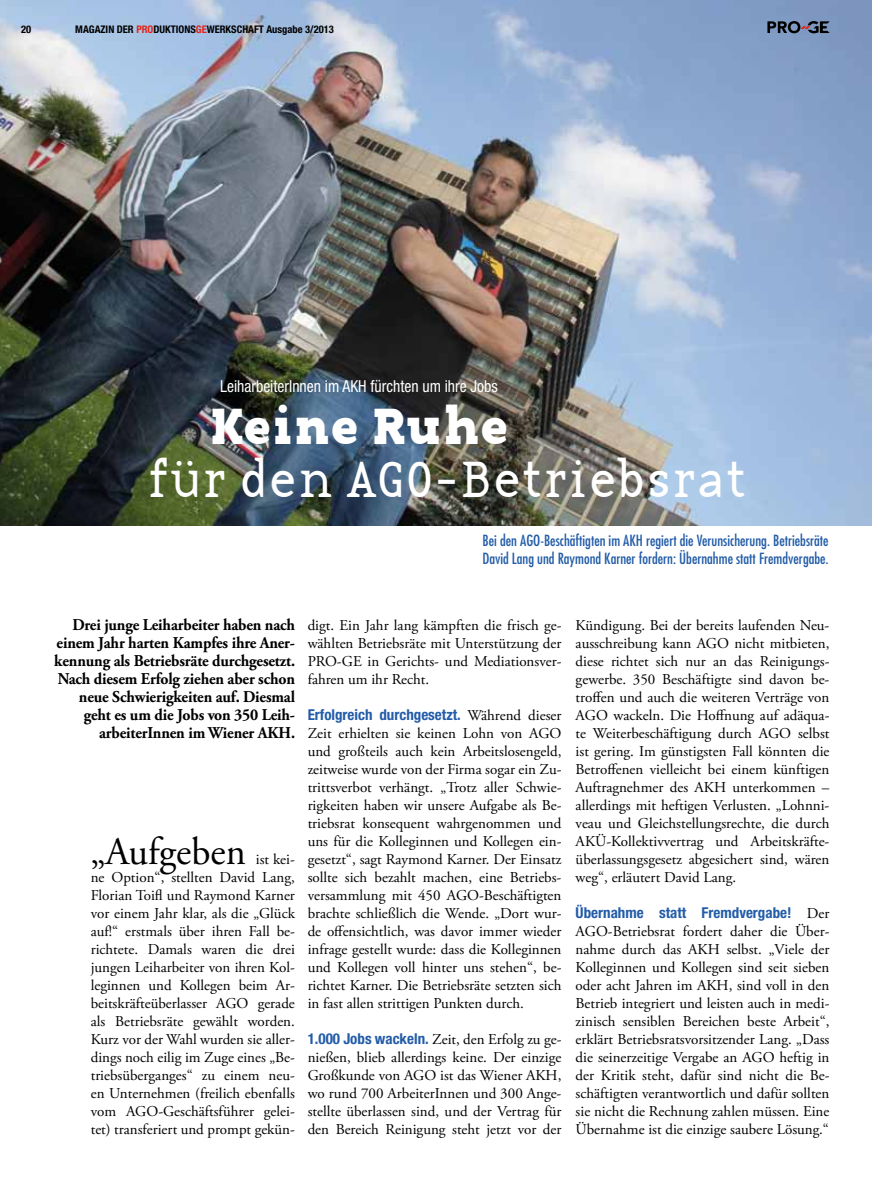
<style>
.page{position:relative;width:872px;height:1191px;background:#fff}
.page>*{position:absolute;margin:0;border:0;box-sizing:border-box;transform-origin:0 0}
.t1{font:52.5px "Base Twelve Serif";color:#fff;scale:.95 1}
.t2{font:52.5px "Base Twelve Serif B";color:#fff;scale:.95 1}
.t3{font:39px "Adobe Garamond Pro";color:#000}
.t4{font:700 16.5px/18px "Adobe Garamond Pro";letter-spacing:-.01em;color:#000;text-align:right;scale:.95 1}
.t5{font:condensed 16.5px "Helvetica Neue LT Std";color:#fff;scale:.95 1}
.t6{font:15px/18px "Adobe Garamond Pro";color:#000;text-align:justify}
.t7{font:condensed 15px/18px "Futura Std";color:#225ca8}
.t8{font:700 condensed 15px "Helvetica Neue LT Std";color:#225ca8}
.t9{font:700 condensed 10.5px "Helvetica Neue LT Std";color:#000}
.s1{color:#e42313}
.s2{font-family:"Adobe Garamond Pro";font-weight:400;font-stretch:normal;color:#000}
.s3{font-family:"Helvetica Neue LT Std";font-weight:700;font-stretch:condensed;color:#225ca8}
</style>
<div class="page">
<img style="left:0;top:0;width:872px;height:525px">
<svg style="left:767px;top:21px;width:62px;height:12px"></svg>
<p class="t9" style="left:21px;top:23px;width:12px">20</p>
<p class="t9" style="left:75px;top:23px;width:260px">MAGAZIN DER <span class="s1">PRO</span>DUKTIONS<span class="s1">GE</span>WERKSCHAFT Ausgabe 3/2013</p>
<p class="t5" style="left:220px;top:376px;width:294px">LeiharbeiterInnen im AKH fürchten um ihre Jobs</p>
<h1 class="t2" style="left:210px;top:390px;width:316px">Keine Ruhe</h1>
<h1 class="t1" style="left:147px;top:446px;width:631px">für den AGO-Betriebsrat</h1>
<p class="t7" style="left:482px;top:531px;width:348px">Bei den AGO-Beschäftigten im AKH regiert die Verunsicherung. Betriebsräte<br>David Lang und Raymond Karner fordern: Übernahme statt Fremdvergabe.</p>
<p class="t4" style="left:54px;top:615px;width:255px">Drei junge Leiharbeiter haben nach einem Jahr harten Kampfes ihre Aner&shy;kennung als Betriebsräte durchgesetzt.<br>Nach diesem Erfolg ziehen aber schon neue Schwierigkeiten auf. Diesmal geht es um die Jobs von 350 Leih&shy;arbeiterInnen im Wiener AKH.</p>
<h2 class="t3" style="left:91px;top:828px;width:156px">„Aufgeben</h2>
<p class="t6" style="left:91px;top:850px;width:206px;text-indent:165px">ist kei&shy;ne Option“, stellten David Lang, Florian Toifl und Raymond Karner vor einem Jahr klar, als die „Glück auf!“ erstmals über ihren Fall be&shy;richtete. Damals waren die drei jungen Leiharbeiter von ihren Kol&shy;leginnen und Kollegen beim Ar&shy;beitskräfteüberlasser AGO gerade als Betriebsräte gewählt worden.<br>Kurz vor der Wahl wurden sie aller&shy;dings noch eilig im Zuge eines „Be&shy;triebsüberganges“ zu einem neu&shy;en Unternehmen (freilich ebenfalls vom AGO-Geschäftsführer gelei&shy;tet) transferiert und prompt gekün-</p>
<p class="t6" style="left:308px;top:616px;width:255px">digt. Ein Jahr lang kämpften die frisch ge&shy;wählten Betriebsräte mit Unterstützung der PRO-GE in Gerichts- und Mediationsver&shy;fahren um ihr Recht.</p>
<p class="t8" style="left:308px;top:705px;width:255px">Erfolgreich durchgesetzt. <span class="s2">Während dieser</span></p>
<p class="t6" style="left:308px;top:724px;width:255px">Zeit erhielten sie keinen Lohn von AGO und großteils auch kein Arbeitslosengeld, zeitweise wurde von der Firma sogar ein Zu&shy;trittsverbot verhängt. „Trotz aller Schwie&shy;rigkeiten haben wir unsere Aufgabe als Be&shy;triebsrat konsequent wahrgenommen und uns für die Kolleginnen und Kollegen ein&shy;gesetzt“, sagt Raymond Karner. Der Einsatz sollte sich bezahlt machen, eine Betriebs&shy;versammlung mit 450 AGO-Beschäftigten brachte schließlich die Wende. „Dort wur&shy;de offensichtlich, was davor immer wieder infrage gestellt wurde: dass die Kolleginnen und Kollegen voll hinter uns stehen“, be&shy;richtet Karner. Die Betriebsräte setzten sich in fast allen strittigen Punkten durch.</p>
<p class="t6" style="left:308px;top:1030px;width:255px"><span class="s3">1.000 Jobs wackeln.</span> Zeit, den Erfolg zu ge&shy;nießen, blieb allerdings keine. Der einzige Großkunde von AGO ist das Wiener AKH, wo rund 700 ArbeiterInnen und 300 Ange&shy;stellte überlassen sind, und der Vertrag für den Bereich Reinigung steht jetzt vor der</p>
<p class="t6" style="left:575px;top:616px;width:255px">Kündigung. Bei der bereits laufenden Neu&shy;ausschreibung kann AGO nicht mitbieten, diese richtet sich nur an das Reinigungs&shy;gewerbe. 350 Beschäftigte sind davon be&shy;troffen und auch die weiteren Verträge von AGO wackeln. Die Hoffnung auf adäqua&shy;te Weiterbeschäftigung durch AGO selbst ist gering. Im günstigsten Fall könnten die Betroffenen vielleicht bei einem künftigen Auftragnehmer des AKH unterkommen – allerdings mit heftigen Verlusten. „Lohnni&shy;veau und Gleichstellungsrechte, die durch AKÜ-Kollektivvertrag und Arbeitskräfte&shy;überlassungsgesetz abgesichert sind, wären weg“, erläutert David Lang.</p>
<p class="t8" style="left:575px;top:903px;width:255px">Übernahme statt Fremdvergabe! <span class="s2">Der</span></p>
<p class="t6" style="left:575px;top:922px;width:255px">AGO-Betriebsrat fordert daher die Über&shy;nahme durch das AKH selbst. „Viele der Kolleginnen und Kollegen sind seit sieben oder acht Jahren im AKH, sind voll in den Betrieb integriert und leisten auch in medi&shy;zinisch sensiblen Bereichen beste Arbeit“, erklärt Betriebsratsvorsitzender Lang. „Dass die seinerzeitige Vergabe an AGO heftig in der Kritik steht, dafür sind nicht die Be&shy;schäftigten verantwortlich und dafür sollten sie nicht die Rechnung zahlen müssen. Eine Übernahme ist die einzige saubere Lösung.“</p>
</div>
